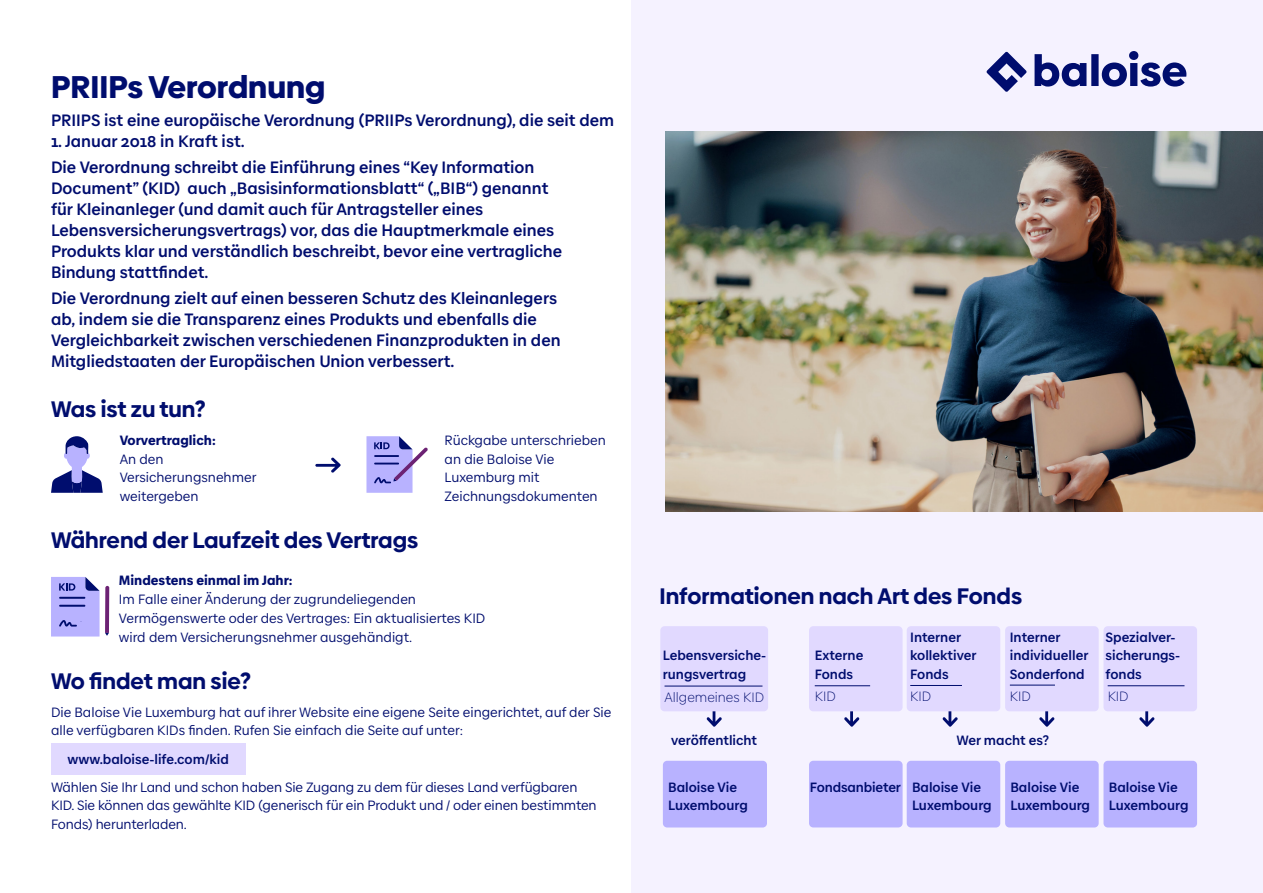
<style>
.page{position:relative;width:1263px;height:893px;background:#fff}
.page>*{position:absolute;margin:0;border:0;box-sizing:border-box;transform-origin:0 0}
.Headline_21{font:900 31.5px "Baloise Create Headline";color:#000d6e}
.Headline_15{font:700 22.5px "Baloise Create Headline";color:#000d6e}
.Chapter_title_11{font:700 16.5px/21px "Baloise Create Text";color:#000d6e}
.Copy_9{font:13.5px/18.8px "Baloise Create Text";color:#000d6e}
.Subheadline_9{font:700 13.5px/18.8px "Baloise Create Text";color:#000d6e}
.Subheadline_9-2{font:300 13.5px "Baloise Create Text";color:#000d6e}
.Copy_9-2{font:700 13.5px "Baloise Create Text";color:#000d6e}
.s1{font-weight:900}
</style>
<div class="page">
<div style="left:631px;top:0;width:632px;height:893px;background:#f5f2ff"></div>
<svg style="left:986px;top:51px;width:200px;height:41px"></svg>
<svg style="left:315px;top:457px;width:26px;height:16px"></svg>
<svg style="left:366px;top:436px;width:62px;height:57px"></svg>
<svg style="left:51px;top:436px;width:52px;height:57px"></svg>
<svg style="left:51px;top:577px;width:58px;height:59px;background:#aca5ea"></svg>
<img style="left:666px;top:131px;width:597px;height:381px">
<svg style="left:706px;top:711px;width:16px;height:16px"></svg>
<div style="left:663px;top:761px;width:104px;height:66px;background:#b8b2ff;border-radius:4px"></div>
<div style="left:809px;top:761px;width:93px;height:66px;background:#b8b2ff;border-radius:4px"></div>
<div style="left:660px;top:626px;width:108px;height:85px;background:#e1d9ff;border-radius:4px"></div>
<div style="left:907px;top:761px;width:93px;height:66px;background:#b8b2ff;border-radius:4px"></div>
<div style="left:1005px;top:761px;width:94px;height:66px;background:#b8b2ff;border-radius:4px"></div>
<div style="left:1103px;top:761px;width:94px;height:66px;background:#b8b2ff;border-radius:4px"></div>
<svg style="left:844px;top:711px;width:15px;height:16px"></svg>
<svg style="left:942px;top:711px;width:16px;height:16px"></svg>
<svg style="left:1039px;top:711px;width:15px;height:16px"></svg>
<svg style="left:1139px;top:711px;width:15px;height:16px"></svg>
<div style="left:809px;top:626px;width:93px;height:85px;background:#e1d9ff;border-radius:4px"></div>
<hr style="left:815px;top:685px;width:55px;height:1px;background:#000d6e">
<hr style="left:664px;top:686px;width:98px;height:1px;background:#000d6e">
<div style="left:907px;top:626px;width:93px;height:85px;background:#e1d9ff;border-radius:4px"></div>
<hr style="left:910px;top:685px;width:52px;height:1px;background:#000d6e">
<div style="left:1005px;top:626px;width:94px;height:85px;background:#e1d9ff;border-radius:4px"></div>
<hr style="left:1010px;top:685px;width:45px;height:1px;background:#000d6e">
<div style="left:1103px;top:626px;width:94px;height:85px;background:#e1d9ff;border-radius:4px"></div>
<hr style="left:1108px;top:685px;width:76px;height:1px;background:#000d6e">
<div style="left:51px;top:743px;width:194px;height:31px;background:#e1d9ff"></div>
<p class="Headline_21" style="left:51px;top:61px;width:276px">PRIIPs Verordnung</p>
<p class="Chapter_title_11" style="left:51px;top:109px;width:565px">PRIIPS ist eine europäische Verordnung (PRIIPs Verordnung), die seit dem</p>
<p class="Chapter_title_11" style="left:51px;top:130px;width:195px">1. Januar 2018 in Kraft ist.</p>
<p class="Chapter_title_11" style="left:51px;top:156px;width:513px">Die Verordnung schreibt die Einführung eines “Key Information Document” (KID) auch „Basisinformationsblatt“ („BIB“) genannt für Kleinanleger (und damit auch für Antragsteller eines Lebensversicherungsvertrags) vor, das die Hauptmerkmale eines Produkts klar und verständlich beschreibt, bevor eine vertragliche Bindung stattfindet.</p>
<p class="Chapter_title_11" style="left:51px;top:288px;width:511px">Die Verordnung zielt auf einen besseren Schutz des Kleinanlegers ab, indem sie die Transparenz eines Produkts und ebenfalls die Vergleichbarkeit zwischen verschiedenen Finanzprodukten in den Mitgliedstaaten der Europäischen Union verbessert.</p>
<p class="Headline_15" style="left:51px;top:391px;width:156px">Was ist zu tun?</p>
<p class="Copy_9" style="left:120px;top:431px;width:138px"><span class="s1">Vorvertraglich:<br></span>An den<br>Versicherungsnehmer weitergeben</p>
<p class="Copy_9" style="left:445px;top:431px;width:163px">Rückgabe unterschrieben an die Baloise Vie<br>Luxemburg mit<br>Zeichnungsdokumenten</p>
<p class="Headline_15" style="left:51px;top:522px;width:369px">Während der Laufzeit des Vertrags</p>
<p class="Copy_9" style="left:119px;top:571px;width:368px"><span class="s1">Mindestens einmal im Jahr:<br></span>Im Falle einer Änderung der zugrundeliegenden Vermögenswerte oder des Vertrages: Ein aktualisiertes KID wird dem Versicherungsnehmer ausgehändigt.</p>
<p class="Headline_15" style="left:51px;top:663px;width:201px">Wo findet man sie?</p>
<p class="Copy_9" style="left:51px;top:702px;width:562px">Die Baloise Vie Luxemburg hat auf ihrer Website eine eigene Seite eingerichtet, auf der Sie alle verfügbaren KIDs finden. Rufen Sie einfach die Seite auf unter:</p>
<p class="Copy_9-2" style="left:67px;top:750px;width:163px">www.baloise-life.com/kid</p>
<p class="Copy_9" style="left:51px;top:777px;width:547px">Wählen Sie Ihr Land und schon haben Sie Zugang zu dem für dieses Land verfügbaren<br>KID. Sie können das gewählte KID (generisch für ein Produkt und / oder einen bestimmten<br>Fonds) herunterladen.</p>
<p class="Headline_15" style="left:660px;top:579px;width:364px">Informationen nach Art des Fonds</p>
<p class="Subheadline_9" style="left:663px;top:646px;width:105px">Lebensversiche&shy;rungsvertrag</p>
<p class="Subheadline_9-2" style="left:664px;top:689px;width:101px">Allgemeines KID</p>
<p class="Subheadline_9" style="left:815px;top:646px;width:50px">Externe<br>Fonds</p>
<p class="Subheadline_9-2" style="left:815px;top:689px;width:22px">KID</p>
<p class="Subheadline_9" style="left:910px;top:627px;width:68px">Interner kollektiver<br>Fonds</p>
<p class="Subheadline_9-2" style="left:910px;top:688px;width:22px">KID</p>
<p class="Subheadline_9" style="left:1010px;top:627px;width:80px">Interner individueller<br>Sonderfond</p>
<p class="Subheadline_9-2" style="left:1010px;top:688px;width:22px">KID</p>
<p class="Subheadline_9" style="left:671px;top:730px;width:87px">veröffentlicht</p>
<p class="Subheadline_9" style="left:956px;top:730px;width:94px">Wer macht es?</p>
<p class="Subheadline_9" style="left:1105px;top:627px;width:76px">Spezialver&shy;sicherungs&shy;fonds</p>
<p class="Subheadline_9-2" style="left:1108px;top:689px;width:22px">KID</p>
<p class="Subheadline_9" style="left:668px;top:777px;width:81px">Baloise Vie<br>Luxembourg</p>
<p class="Subheadline_9" style="left:810px;top:777px;width:93px">Fondsanbieter</p>
<p class="Subheadline_9" style="left:912px;top:777px;width:81px">Baloise Vie<br>Luxembourg</p>
<p class="Subheadline_9" style="left:1010px;top:777px;width:81px">Baloise Vie<br>Luxembourg</p>
<p class="Subheadline_9" style="left:1109px;top:777px;width:81px">Baloise Vie<br>Luxembourg</p>
</div>
